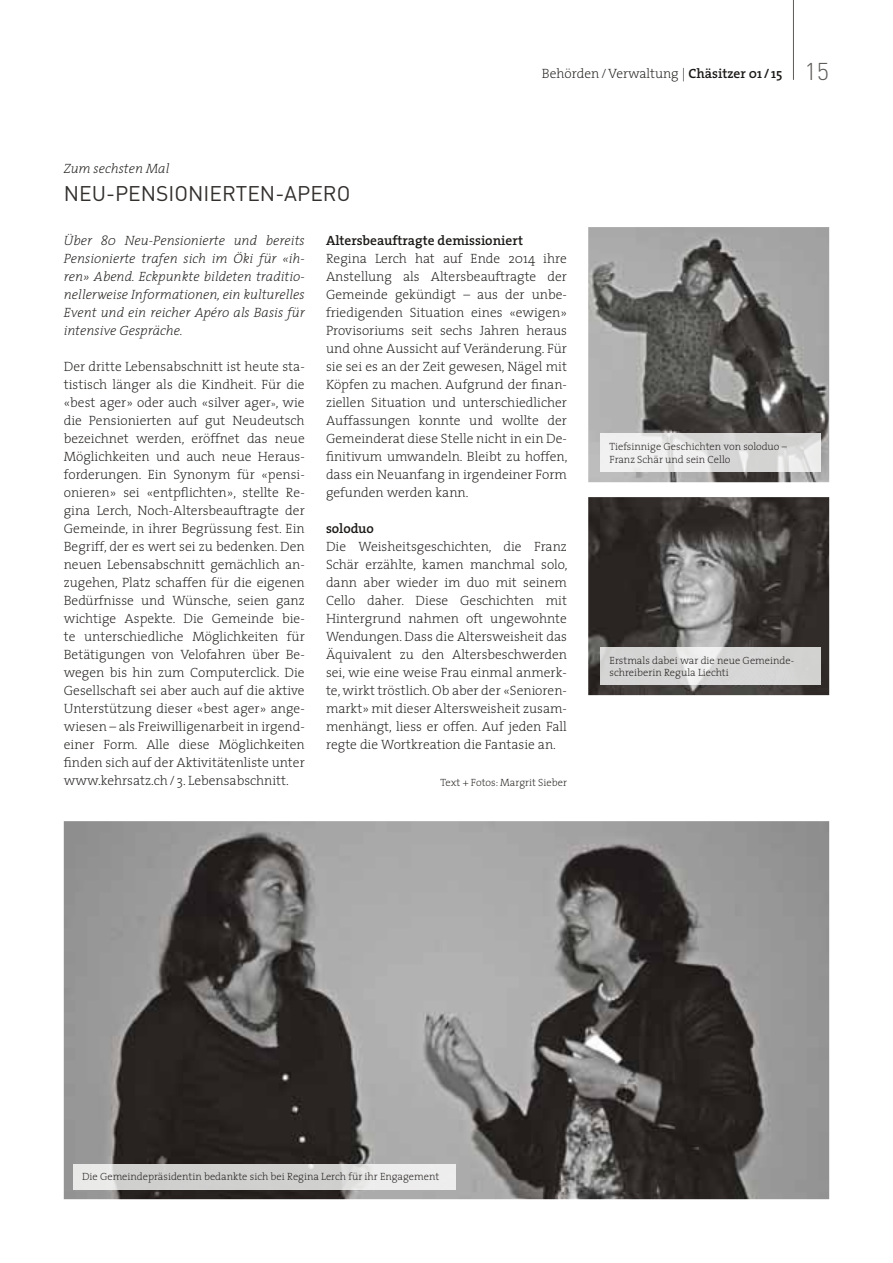
<style>
.page{position:relative;width:893px;height:1263px;background:#fff}
.page>*{position:absolute;margin:0;border:0;box-sizing:border-box;transform-origin:0 0}
.t1{font:21px "DIN";color:#322f2d}
.t2{font:200 13.5px/18px "The Serif";color:#1b1917;text-align:justify}
.t3{font:italic 200 13.5px/18px "The Serif";color:#1b1917;text-align:justify}
.t4{font:600 13.5px "The Serif";color:#1b1917}
.t5{font:200 10.5px/12.6px "The Serif";color:#1b1917}
.s1{font-weight:600}
.s2{font-family:"DIN";font-weight:300;font-size:24px;color:#5c5a57}
.s3{font-size:10.5px}
</style>
<div class="page">
<hr style="left:793px;top:0;width:1px;height:80px;background:#5c5a57">
<img style="left:64px;top:821px;width:765px;height:378px">
<img style="left:588px;top:497px;width:241px;height:198px">
<img style="left:588px;top:227px;width:241px;height:255px">
<img style="left:73px;top:1164px;width:382px;height:25px">
<img style="left:601px;top:647px;width:220px;height:38px">
<img style="left:601px;top:434px;width:220px;height:37px">
<p class="t3" style="left:64px;top:161px;width:107px">Zum sechsten Mal</p>
<h1 class="t1" style="left:64px;top:186px;width:288px">NEU-PENSIONIERTEN-APERO</h1>
<p class="t2" style="left:542px;top:65px;width:289px">Behörden / Verwaltung | <span class="s1">Chäsitzer 01 / 15</span> <span class="s2">15</span></p>
<p class="t3" style="left:64px;top:233px;width:242px">Über 80 Neu-Pensionierte und bereits Pensionierte trafen sich im Öki für «ih&shy;ren» Abend. Eckpunkte bildeten traditio&shy;nellerweise Informationen, ein kulturelles Event und ein reicher Apéro als Basis für intensive Gespräche.</p>
<p class="t2" style="left:64px;top:359px;width:242px">Der dritte Lebensabschnitt ist heute sta&shy;tistisch länger als die Kindheit. Für die «best ager» oder auch «silver ager<span class="s3">»</span>, wie die Pensionierten auf gut Neudeutsch bezeichnet werden, eröffnet das neue Möglichkeiten und auch neue Heraus&shy;forderungen. Ein Synonym für «pensi&shy;onieren» sei «entpflichten», stellte Re&shy;gina Lerch, Noch-Altersbeauftragte der Gemeinde, in ihrer Begrüssung fest. Ein Begriff, der es wert sei zu bedenken. Den neuen Lebensabschnitt gemächlich an&shy;zugehen, Platz schaffen für die eigenen Bedürfnisse und Wünsche, seien ganz wichtige Aspekte. Die Gemeinde bie&shy;te unterschiedliche Möglichkeiten für Betätigungen von Velofahren über Be&shy;wegen bis hin zum Computerclick. Die Gesellschaft sei aber auch auf die aktive Unterstützung dieser «best ager» ange&shy;wiesen – als Freiwilligenarbeit in irgend&shy;einer Form. Alle diese Möglichkeiten finden sich auf der Aktivitätenliste unter www.kehrsatz.ch / 3. Lebensabschnitt.</p>
<p class="t4" style="left:326px;top:235px;width:199px">Altersbeauftragte demissioniert</p>
<p class="t2" style="left:326px;top:251px;width:243px">Regina Lerch hat auf Ende 2014 ihre Anstellung als Altersbeauftragte der Gemeinde gekündigt – aus der unbe&shy;friedigenden Situation eines «ewigen» Provisoriums seit sechs Jahren heraus und ohne Aussicht auf Veränderung. Für sie sei es an der Zeit gewesen, Nägel mit Köpfen zu machen. Aufgrund der finan&shy;ziellen Situation und unterschiedlicher Auffassungen konnte und wollte der Gemeinderat diese Stelle nicht in ein De&shy;finitivum umwandeln. Bleibt zu hoffen, dass ein Neuanfang in irgendeiner Form gefunden werden kann.</p>
<p class="t4" style="left:326px;top:523px;width:49px">soloduo</p>
<p class="t2" style="left:326px;top:539px;width:243px">Die Weisheitsgeschichten, die Franz Schär erzählte, kamen manchmal solo, dann aber wieder im duo mit seinem Cello daher. Diese Geschichten mit Hintergrund nahmen oft ungewohnte Wendungen. Dass die Altersweisheit das Äquivalent zu den Altersbeschwerden sei, wie eine weise Frau einmal anmerk&shy;te, wirkt tröstlich. Ob aber der «Senioren&shy;markt» mit dieser Altersweisheit zusam&shy;menhängt, liess er offen. Auf jeden Fall regte die Wortkreation die Fantasie an.</p>
<p class="t5" style="left:440px;top:778px;width:128px">Text + Fotos: Margrit Sieber</p>
<p class="t5" style="left:609px;top:441px;width:179px">Tiefsinnige Geschichten von soloduo –<br>Franz Schär und sein Cello</p>
<p class="t5" style="left:609px;top:655px;width:186px">Erstmals dabei war die neue Gemeinde&shy;schreiberin Regula Liechti</p>
<p class="t5" style="left:82px;top:1172px;width:359px">Die Gemeindepräsidentin bedankte sich bei Regina Lerch für ihr Engagement</p>
</div>
